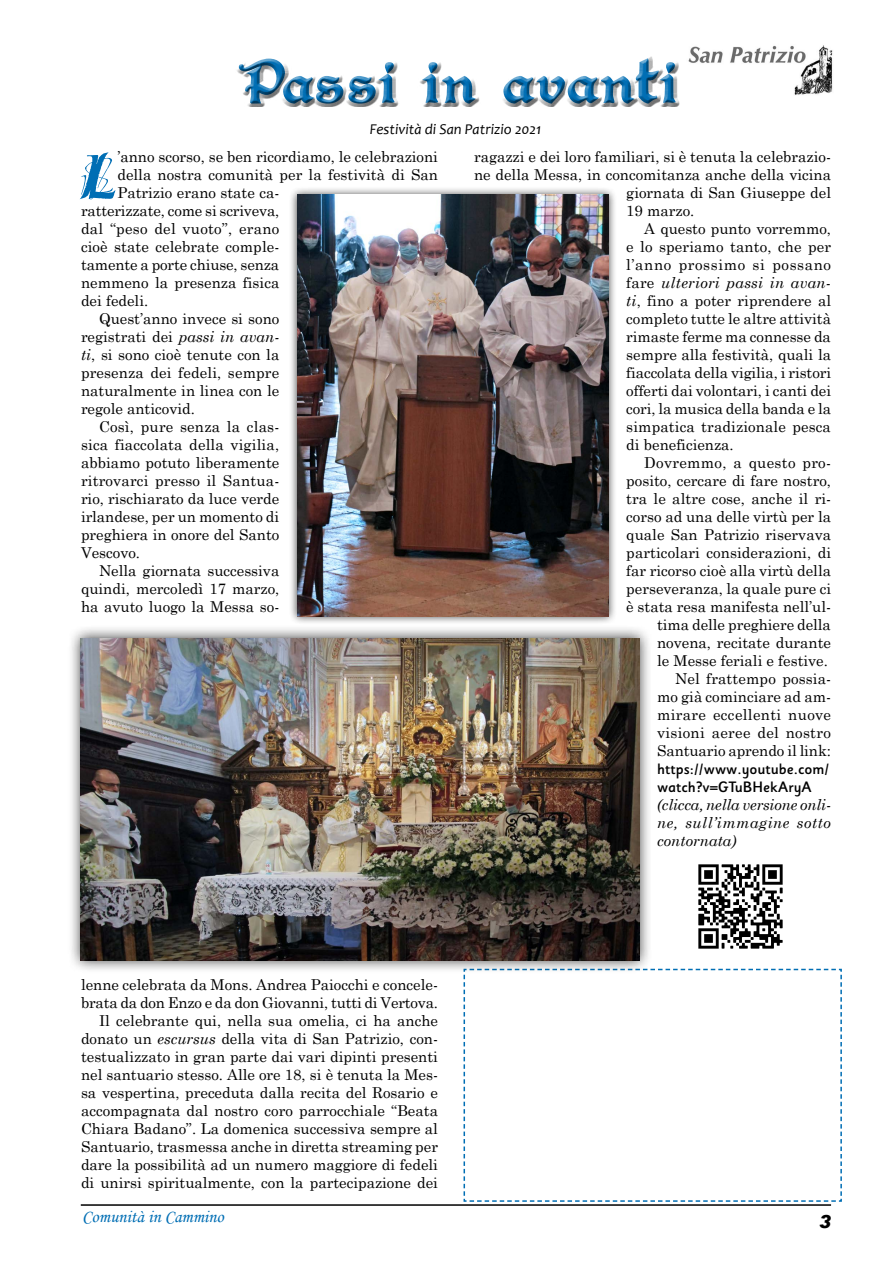
<style>
.page{position:relative;width:893px;height:1263px;background:#fff}
.page>*{position:absolute;margin:0;border:0;box-sizing:border-box;transform-origin:0 0}
.t1{font:68.55px "Hazel Let Plain";color:#006eb4}
.t2{font:54px "Concordia SSK Bold";letter-spacing:.1em;color:#006eb4;scale:1.1 1}
.t3{font:18px "Monotype Corsiva";color:#006eb4}
.t4{font:italic 900 18px "Arial";color:#000}
.t5{font:15px/18px "Century Schoolbook";color:#000;text-align:right}
.t6{font:italic 15px/18px "Century Schoolbook";letter-spacing:.015em;color:#000;text-align:justify}
.t7{font:15px "Century Schoolbook";letter-spacing:.02em;color:#000}
.t8{font:500 15px/18px "Sassoon Sans Std";color:#000}
.t9{font:italic 15px "Candara";color:#000}
.t10{font:15px "Century Schoolbook";letter-spacing:.04em;color:#000}
.t11{font:15px "Century Schoolbook";letter-spacing:.025em;color:#000}
.s1{font-style:italic}
.s2{font-style:normal}
</style>
<div class="page">
<hr style="left:81px;top:1204px;width:750px;height:2px;background:#000">
<img style="left:698px;top:864px;width:85px;height:85px">
<img style="left:688px;top:45px;width:145px;height:50px">
<div style="left:235px;top:56px;width:445px;height:51px;background:#000;opacity:.75"></div>
<svg style="left:463px;top:968px;width:379px;height:234px"></svg>
<div style="left:289px;top:186px;width:328px;height:439px;background:#000;opacity:.75"></div>
<img style="left:297px;top:195px;width:311px;height:422px">
<div style="left:68px;top:625px;width:584px;height:349px;background:#000;opacity:.75"></div>
<img style="left:81px;top:638px;width:558px;height:323px">
<h2 class="t2" style="left:238px;top:45px;width:398px">Passi in avanti</h2>
<p class="t9" style="left:370px;top:119px;width:173px">Festività di San Patrizio 2021</p>
<h1 class="t1" style="left:81px;top:138px;width:38px">L</h1>
<p class="t5" style="left:117px;top:147px;width:322px">’anno scorso, se ben ricordiamo, le celebrazioni</p>
<p class="t5" style="left:117px;top:165px;width:322px">della nostra comunità per la festività di San</p>
<p class="t5" style="left:117px;top:183px;width:163px">Patrizio erano state ca-</p>
<p class="t5" style="left:81px;top:201px;width:200px">ratterizzate, come si scriveva,</p>
<p class="t7" style="left:81px;top:216px;width:200px">dal “peso del vuoto”, erano</p>
<p class="t5" style="left:81px;top:237px;width:200px">cioè state celebrate comple-</p>
<p class="t5" style="left:81px;top:255px;width:200px">tamente a porte chiuse, senza</p>
<p class="t5" style="left:81px;top:273px;width:200px">nemmeno la presenza fisica</p>
<p class="t5" style="left:81px;top:291px;width:69px">dei fedeli.</p>
<p class="t5" style="left:99px;top:309px;width:182px">Quest’anno invece si sono</p>
<p class="t5" style="left:81px;top:327px;width:200px">registrati dei <span class="s1">passi in avan-</span></p>
<p class="t5" style="left:81px;top:345px;width:200px"><span class="s1">ti</span>, si sono cioè tenute con la</p>
<p class="t5" style="left:81px;top:363px;width:200px">presenza dei fedeli, sempre</p>
<p class="t5" style="left:81px;top:381px;width:200px">naturalmente in linea con le</p>
<p class="t5" style="left:81px;top:399px;width:115px">regole anticovid.</p>
<p class="t5" style="left:99px;top:417px;width:182px">Così, pure senza la clas-</p>
<p class="t5" style="left:81px;top:435px;width:200px">sica fiaccolata della vigilia,</p>
<p class="t5" style="left:81px;top:453px;width:200px">abbiamo potuto liberamente</p>
<p class="t5" style="left:81px;top:471px;width:200px">ritrovarci presso il Santua-</p>
<p class="t5" style="left:81px;top:489px;width:200px">rio, rischiarato da luce verde</p>
<p class="t5" style="left:81px;top:507px;width:200px">irlandese, per un momento di</p>
<p class="t5" style="left:81px;top:525px;width:200px">preghiera in onore del Santo</p>
<p class="t5" style="left:81px;top:543px;width:61px">Vescovo.</p>
<p class="t5" style="left:99px;top:561px;width:182px">Nella giornata successiva</p>
<p class="t5" style="left:81px;top:579px;width:200px">quindi, mercoledì 17 marzo,</p>
<p class="t5" style="left:81px;top:597px;width:200px">ha avuto luogo la Messa so-</p>
<p class="t5" style="left:474px;top:147px;width:359px">ragazzi e dei loro familiari, si è tenuta la celebrazio-</p>
<p class="t5" style="left:474px;top:165px;width:359px">ne della Messa, in concomitanza anche della vicina</p>
<p class="t5" style="left:626px;top:183px;width:206px">giornata di San Giuseppe del</p>
<p class="t5" style="left:626px;top:201px;width:70px">19 marzo.</p>
<p class="t5" style="left:644px;top:219px;width:188px">A questo punto vorremmo,</p>
<p class="t5" style="left:626px;top:237px;width:206px">e lo speriamo tanto, che per</p>
<p class="t10" style="left:626px;top:252px;width:206px">l’anno prossimo si possano</p>
<p class="t6" style="left:626px;top:273px;width:206px"><span class="s2">fare</span> ulteriori passi in avan-</p>
<p class="t5" style="left:626px;top:291px;width:206px"><span class="s1">ti</span>, fino a poter riprendere al</p>
<p class="t5" style="left:626px;top:309px;width:206px">completo tutte le altre attività</p>
<p class="t5" style="left:626px;top:327px;width:206px">rimaste ferme ma connesse da</p>
<p class="t5" style="left:626px;top:345px;width:206px">sempre alla festività, quali la</p>
<p class="t5" style="left:626px;top:363px;width:206px">fiaccolata della vigilia, i ristori</p>
<p class="t5" style="left:626px;top:381px;width:206px">offerti dai volontari, i canti dei</p>
<p class="t5" style="left:626px;top:399px;width:206px">cori, la musica della banda e la</p>
<p class="t5" style="left:626px;top:417px;width:206px">simpatica tradizionale pesca</p>
<p class="t5" style="left:626px;top:435px;width:109px">di beneficienza.</p>
<p class="t7" style="left:644px;top:450px;width:188px">Dovremmo, a questo pro-</p>
<p class="t5" style="left:626px;top:471px;width:206px">posito, cercare di fare nostro,</p>
<p class="t5" style="left:626px;top:489px;width:206px">tra le altre cose, anche il ri-</p>
<p class="t5" style="left:626px;top:507px;width:206px">corso ad una delle virtù per la</p>
<p class="t5" style="left:626px;top:525px;width:206px">quale San Patrizio riservava</p>
<p class="t5" style="left:626px;top:543px;width:206px">particolari considerazioni, di</p>
<p class="t5" style="left:626px;top:561px;width:206px">far ricorso cioè alla virtù della</p>
<p class="t5" style="left:626px;top:579px;width:206px">perseveranza, la quale pure ci</p>
<p class="t5" style="left:626px;top:597px;width:206px">è stata resa manifesta nell’ul-</p>
<p class="t5" style="left:657px;top:615px;width:175px">tima delle preghiere della</p>
<p class="t5" style="left:657px;top:633px;width:175px">novena, recitate durante</p>
<p class="t5" style="left:657px;top:651px;width:172px">le Messe feriali e festive.</p>
<p class="t5" style="left:675px;top:669px;width:157px">Nel frattempo possia-</p>
<p class="t5" style="left:657px;top:687px;width:175px">mo già cominciare ad am-</p>
<p class="t11" style="left:657px;top:702px;width:175px">mirare eccellenti nuove</p>
<p class="t7" style="left:657px;top:720px;width:175px">visioni aeree del nostro</p>
<p class="t5" style="left:657px;top:741px;width:175px">Santuario aprendo il link:</p>
<p class="t8" style="left:657px;top:760px;width:174px">https://www.youtube.com/ watch?v=GTuBHekAryA</p>
<p class="t6" style="left:657px;top:795px;width:175px">(clicca, nella versione onli&shy;ne, sull’immagine sotto contornata)</p>
<p class="t5" style="left:81px;top:975px;width:359px">lenne celebrata da Mons. Andrea Paiocchi e concele&shy;brata da don Enzo e da don Giovanni, tutti di Vertova.<br>Il celebrante qui, nella sua omelia, ci ha anche donato un <span class="s1">escursus</span> della vita di San Patrizio, con&shy;testualizzato in gran parte dai vari dipinti presenti nel santuario stesso. Alle ore 18, si è tenuta la Mes&shy;sa vespertina, preceduta dalla recita del Rosario e accompagnata dal nostro coro parrocchiale “Beata Chiara Badano”. La domenica successiva sempre al Santuario, trasmessa anche in diretta streaming per dare la possibilità ad un numero maggiore di fedeli di unirsi spiritualmente, con la partecipazione dei</p>
<p class="t3" style="left:82px;top:1206px;width:143px">Comunità in Cammino</p>
<p class="t4" style="left:819px;top:1210px;width:14px">3</p>
</div>
